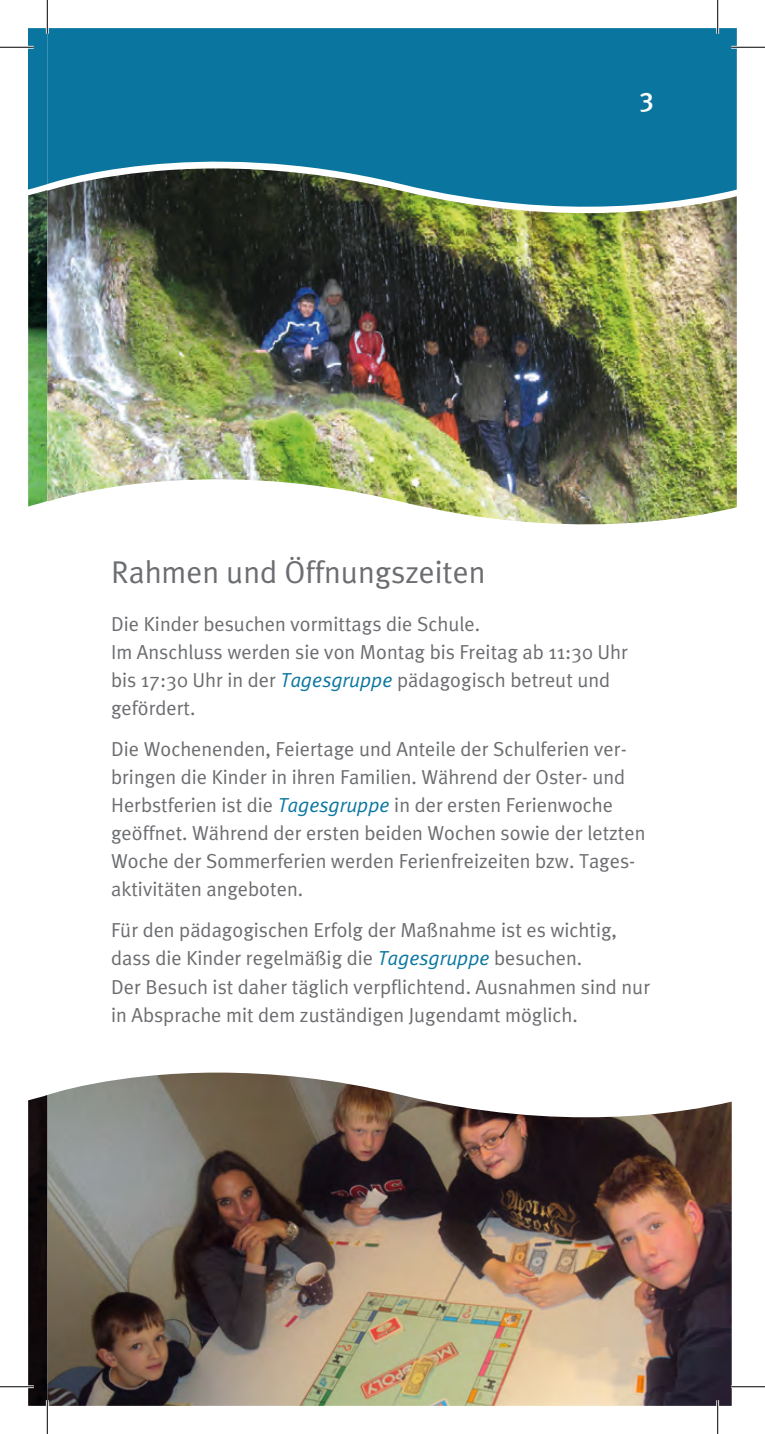
<style>
.page{position:relative;width:765px;height:1434px;background:#fff}
.page>*{position:absolute;margin:0;border:0;box-sizing:border-box;transform-origin:0 0}
.t1{font:31.5px "Meta Plus Normal";color:#6c6d70}
.t2{font:27px "Meta Plus Medium Caps";color:#fff}
.t3{font:20.25px/28.1px "Meta Plus Normal";color:#6c6d70}
.s1{font-style:italic;color:#0a769f}
</style>
<div class="page">
<img style="left:28px;top:235px;width:19px;height:272px">
<svg style="left:28px;top:28px;width:19px;height:207px;background:#1a728e"></svg>
<div style="left:47px;top:28px;width:689px;height:140px;background:#0a769f"></div>
<img style="left:47px;top:168px;width:689px;height:357px">
<img style="left:47px;top:1073px;width:684px;height:333px">
<img style="left:28px;top:1095px;width:19px;height:311px">
<hr style="left:0;top:46px;width:34px;height:3px;background:#fff">
<hr style="left:730px;top:46px;width:34px;height:3px;background:#fff">
<hr style="left:0;top:1385px;width:34px;height:3px;background:#fff">
<hr style="left:730px;top:1385px;width:34px;height:3px;background:#fff">
<hr style="left:46px;top:0;width:3px;height:34px;background:#fff">
<hr style="left:46px;top:1400px;width:3px;height:34px;background:#fff">
<hr style="left:716px;top:0;width:2px;height:34px;background:#fff">
<hr style="left:716px;top:1400px;width:2px;height:34px;background:#fff">
<hr style="left:0;top:47px;width:34px;height:1px;background:#000">
<hr style="left:730px;top:47px;width:34px;height:1px;background:#000">
<hr style="left:0;top:1386px;width:34px;height:1px;background:#000">
<hr style="left:730px;top:1386px;width:34px;height:1px;background:#000">
<hr style="left:47px;top:0;width:1px;height:34px;background:#000">
<hr style="left:47px;top:1400px;width:1px;height:34px;background:#000">
<hr style="left:717px;top:0;width:1px;height:34px;background:#000">
<hr style="left:717px;top:1400px;width:1px;height:34px;background:#000">
<h2 class="t2" style="left:639px;top:86px;width:16px">3</h2>
<h1 class="t1" style="left:111px;top:554px;width:375px">Rahmen und Öffnungszeiten</h1>
<p class="t3" style="left:111px;top:609px;width:518px">Die Kinder besuchen vormittags die Schule.<br>Im Anschluss werden sie von Montag bis Freitag ab 11:30 Uhr bis 17:30 Uhr in der <span class="s1">Tagesgruppe</span> pädagogisch betreut und gefördert.</p>
<p class="t3" style="left:111px;top:734px;width:535px">Die Wochenenden, Feiertage und Anteile der Schulferien ver&shy;bringen die Kinder in ihren Familien. Während der Oster- und Herbstferien ist die <span class="s1">Tagesgruppe</span> in der ersten Ferienwoche geöffnet. Während der ersten beiden Wochen sowie der letzten Woche der Sommerferien werden Ferienfreizeiten bzw. Tages&shy;aktivitäten angeboten.</p>
<p class="t3" style="left:111px;top:916px;width:540px">Für den pädagogischen Erfolg der Maßnahme ist es wichtig, dass die Kinder regelmäßig die <span class="s1">Tagesgruppe</span> besuchen.<br>Der Besuch ist daher täglich verpflichtend. Ausnahmen sind nur in Absprache mit dem zuständigen Jugendamt möglich.</p>
</div>
